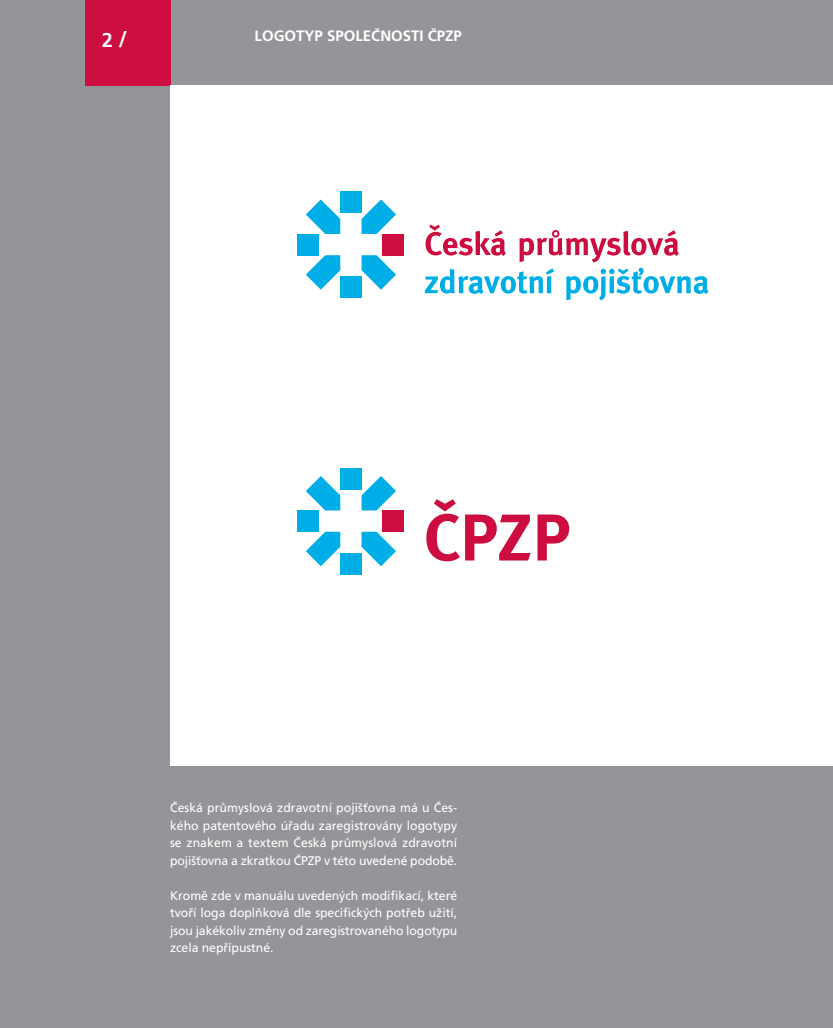
<style>
.page{position:relative;width:833px;height:1028px;background:#939598}
.page>*{position:absolute;margin:0;border:0;box-sizing:border-box;transform-origin:0 0}
.t1{font:700 20px "Frutiger CE";color:#fff}
.t2{font:700 15px "Frutiger CE";color:#fff}
.t3{font:12.5px/17.5px "Frutiger CE";letter-spacing:-.01em;color:#fff;text-align:justify}
.s1{font-size:22.5px}
</style>
<div class="page">
<div style="left:85px;top:0;width:85px;height:85px;background:#cd0d40"></div>
<div style="left:170px;top:85px;width:663px;height:680px;background:#fff"></div>
<div style="left:298px;top:234px;width:21px;height:21px;background:#00aee7"></div>
<div style="left:340px;top:191px;width:21px;height:22px;background:#00aee7"></div>
<div style="left:340px;top:276px;width:21px;height:22px;background:#00aee7"></div>
<div style="left:383px;top:234px;width:21px;height:21px;background:#cd0d40"></div>
<svg style="left:306px;top:199px;width:90px;height:91px"></svg>
<svg style="left:425px;top:225px;width:81px;height:31px"></svg>
<svg style="left:519px;top:230px;width:160px;height:32px"></svg>
<svg style="left:425px;top:268px;width:129px;height:26px"></svg>
<svg style="left:566px;top:268px;width:142px;height:32px"></svg>
<div style="left:298px;top:510px;width:21px;height:22px;background:#00aee7"></div>
<div style="left:340px;top:468px;width:21px;height:21px;background:#00aee7"></div>
<div style="left:340px;top:553px;width:21px;height:21px;background:#00aee7"></div>
<div style="left:383px;top:510px;width:21px;height:22px;background:#cd0d40"></div>
<svg style="left:306px;top:476px;width:90px;height:90px"></svg>
<svg style="left:426px;top:499px;width:104px;height:62px"></svg>
<svg style="left:537px;top:514px;width:32px;height:46px"></svg>
<h1 class="t1" style="left:102px;top:32px;width:27px">2 <span class="s1">/</span></h1>
<p class="t2" style="left:254px;top:30px;width:209px">LOGOTYP SPOLEČNOSTI ČPZP</p>
<p class="t3" style="left:170px;top:800px;width:289px">Česká průmyslová zdravotní pojišťovna má u Čes&shy;kého patentového úřadu zaregistrovány logotypy se znakem a textem Česká průmyslová zdravotní pojišťovna a zkratkou ČPZP v této uvedené podobě.</p>
<p class="t3" style="left:170px;top:887px;width:289px">Kromě zde v manuálu uvedených modifikací, které tvoří loga doplňková dle specifických potřeb užití, jsou jakékoliv změny od zaregistrovaného logotypu zcela nepřípustné.</p>
</div>
